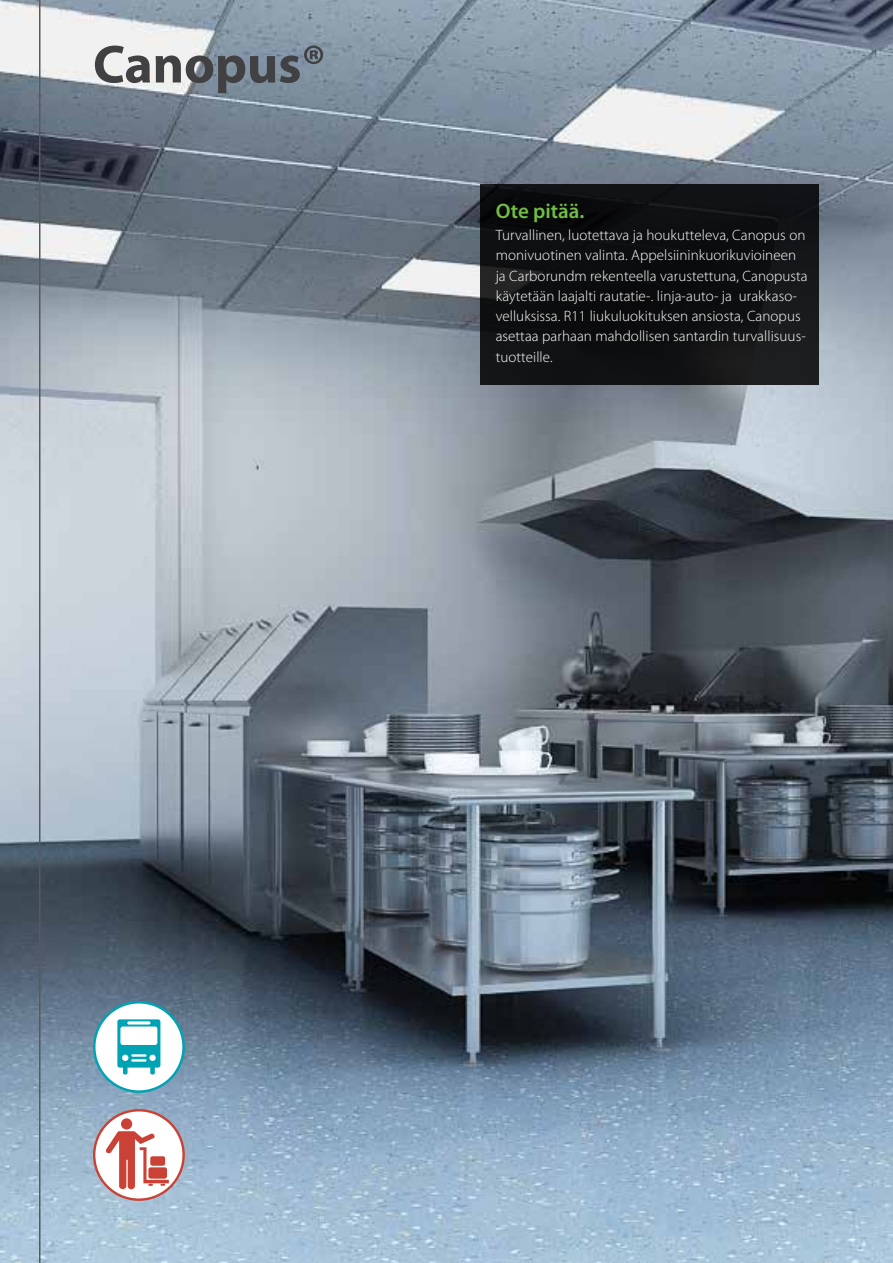
<style>
.page{position:relative;width:893px;height:1263px;background:#fff}
.page>*{position:absolute;margin:0;border:0;box-sizing:border-box;transform-origin:0 0}
.t1{font:700 54px "Myriad Pro";letter-spacing:-.005em;color:#414042}
.t2{font:600 21px "Myriad Pro";color:#72bf44}
.t3{font:300 15px/20.2px "Myriad Pro";letter-spacing:.005em;color:#fff}
</style>
<div class="page">
<img style="left:0;top:0;width:893px;height:1263px">
<div style="left:480px;top:184px;width:339px;height:200px;background:linear-gradient(to right,#0c0d0e,#131416)"></div>
<svg style="left:93px;top:1001px;width:92px;height:92px"></svg>
<svg style="left:93px;top:1109px;width:92px;height:92px"></svg>
<div style="left:121px;top:1118px;width:11px;height:11px;background:#ca4236;border-radius:50%"></div>
<hr style="left:39px;top:0;width:1px;height:1263px;background:#58595b">
<h1 class="t1" style="left:93px;top:34px;width:235px">Canopus®</h1>
<h2 class="t2" style="left:496px;top:198px;width:90px">Ote pitää.</h2>
<p class="t3" style="left:496px;top:225px;width:314px">Turvallinen, luotettava ja houkutteleva, Canopus on monivuotinen valinta. Appelsiininkuorikuvioineen ja Carborundm rekenteella varustettuna, Canopusta käytetään laajalti rautatie-. linja-auto- ja urakkaso&shy;velluksissa. R11 liukuluokituksen ansiosta, Canopus asettaa parhaan mahdollisen santardin turvallisuus&shy;tuotteille.</p>
</div>
